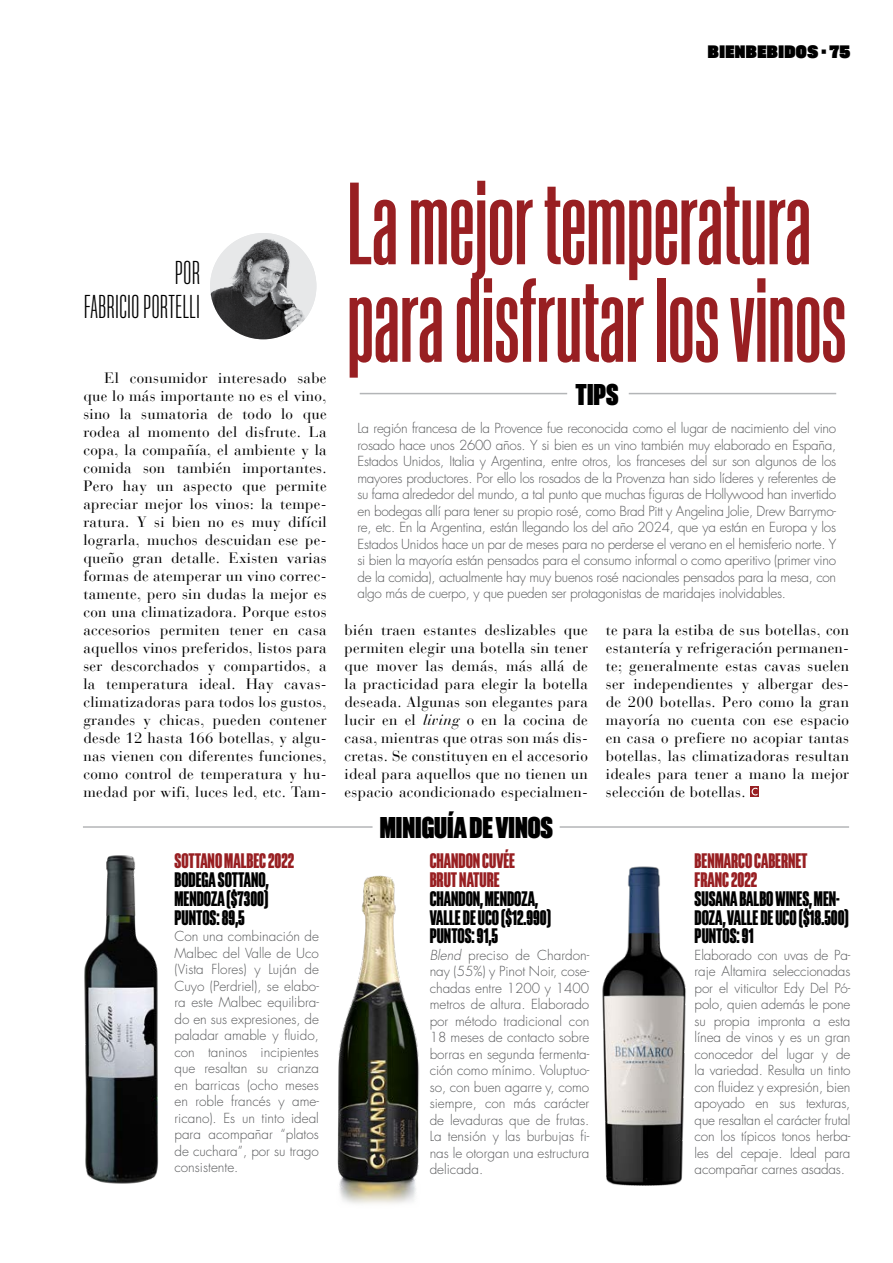
<style>
.page{position:relative;width:893px;height:1263px;background:#fff}
.page>*{position:absolute;margin:0;border:0;box-sizing:border-box;transform-origin:0 0}
.t1{font:116.7px/97.5px "Akkordeon Five";color:#981f22}
.t2{font:33px/34.5px "Akkordeon Three";letter-spacing:.02em;color:#000;text-align:right}
.t3{font:30px "Akkordeon Ten";color:#000}
.t4{font:21px/18.8px "Akkordeon Eight";color:#000}
.t5{font:21px/18.8px "Akkordeon Eight";color:#981f22}
.t6{font:18px "Akkordeon Fourteen";letter-spacing:.025em;color:#000}
.t7{font:15px/18px "Bauer Bodoni LT";letter-spacing:.02em;color:#000;text-align:justify}
.t8{font:300 13.5px/16.5px "Futura Std";color:#58595b;text-align:justify}
.s1{font-style:italic}
</style>
<div class="page">
<svg style="left:750px;top:786px;width:9px;height:11px"></svg>
<svg style="left:752px;top:788px;width:5px;height:7px"></svg>
<img style="left:210px;top:233px;width:106px;height:106px;border-radius:53px">
<hr style="left:83px;top:826px;width:290px;height:2px;background:#939598">
<hr style="left:560px;top:826px;width:289px;height:2px;background:#939598">
<hr style="left:629px;top:393px;width:207px;height:1px;background:#939598">
<hr style="left:360px;top:393px;width:207px;height:1px;background:#939598">
<img style="left:84px;top:855px;width:75px;height:329px">
<img style="left:337px;top:875px;width:83px;height:329px">
<img style="left:602px;top:866px;width:84px;height:320px">
<h3 class="t6" style="left:708px;top:41px;width:144px">BIENBEBIDOS • 75</h3>
<h2 class="t2" style="left:84px;top:255px;width:117px">POR<br>FABRICIO PORTELLI</h2>
<p class="t7" style="left:83px;top:369px;width:245px;text-indent:21px">El consumidor interesado sabe que lo más importante no es el vino, sino la sumatoria de todo lo que rodea al momento del disfrute. La copa, la compañía, el ambiente y la comida son también importantes.<br>Pero hay un aspecto que permite apreciar mejor los vinos: la tempe&shy;ratura. Y si bien no es muy difícil lograrla, muchos descuidan ese pe&shy;queño gran detalle. Existen varias formas de atemperar un vino correc&shy;tamente, pero sin dudas la mejor es con una climatizadora. Porque estos accesorios permiten tener en casa aquellos vinos preferidos, listos para ser descorchados y compartidos, a la temperatura ideal. Hay cavas&shy;climatizadoras para todos los gustos, grandes y chicas, pueden contener desde 12 hasta 166 botellas, y algu&shy;nas vienen con diferentes funciones, como control de temperatura y hu&shy;medad por wifi, luces led, etc. Tam-</p>
<h3 class="t5" style="left:174px;top:851px;width:121px">SOTTANO MALBEC 2022</h3>
<h3 class="t4" style="left:174px;top:870px;width:96px;text-align:justify">BODEGA SOTTANO, MENDOZA ($7300)<br>PUNTOS: 89,5</h3>
<p class="t8" style="left:174px;top:928px;width:146px">Con una combinación de Malbec del Valle de Uco (Vista Flores) y Luján de Cuyo (Perdriel), se elabo&shy;ra este Malbec equilibra&shy;do en sus expresiones, de paladar amable y fluido, con taninos incipientes que resaltan su crianza en barricas (ocho meses en roble francés y ame&shy;ricano). Es un tinto ideal para acompañar “platos de cuchara”, por su trago consistente.</p>
<h1 class="t1" style="left:347px;top:175px;width:501px">La mejor temperatura para disfrutar los vinos</h1>
<h3 class="t3" style="left:576px;top:377px;width:44px">TIPS</h3>
<p class="t8" style="left:357px;top:421px;width:480px">La región francesa de la Provence fue reconocida como el lugar de nacimiento del vino rosado hace unos 2600 años. Y si bien es un vino también muy elaborado en España, Estados Unidos, Italia y Argentina, entre otros, los franceses del sur son algunos de los mayores productores. Por ello los rosados de la Provenza han sido líderes y referentes de su fama alrededor del mundo, a tal punto que muchas figuras de Hollywood han invertido en bodegas allí para tener su propio rosé, como Brad Pitt y Angelina Jolie, Drew Barrymo&shy;re, etc. En la Argentina, están llegando los del año 2024, que ya están en Europa y los Estados Unidos hace un par de meses para no perderse el verano en el hemisferio norte. Y si bien la mayoría están pensados para el consumo informal o como aperitivo (primer vino de la comida), actualmente hay muy buenos rosé nacionales pensados para la mesa, con algo más de cuerpo, y que pueden ser protagonistas de maridajes inolvidables.</p>
<p class="t7" style="left:345px;top:621px;width:245px">bién traen estantes deslizables que permiten elegir una botella sin tener que mover las demás, más allá de la practicidad para elegir la botella deseada. Algunas son elegantes para lucir en el <span class="s1">living</span> o en la cocina de casa, mientras que otras son más dis&shy;cretas. Se constituyen en el accesorio ideal para aquellos que no tienen un espacio acondicionado especialmen-</p>
<p class="t7" style="left:606px;top:621px;width:245px">te para la estiba de sus botellas, con estantería y refrigeración permanen&shy;te; generalmente estas cavas suelen ser independientes y albergar des&shy;de 200 botellas. Pero como la gran mayoría no cuenta con ese espacio en casa o prefiere no acopiar tantas botellas, las climatizadoras resultan ideales para tener a mano la mejor selección de botellas.</p>
<h3 class="t3" style="left:380px;top:811px;width:175px">MINIGUÍA DE VINOS</h3>
<h3 class="t5" style="left:430px;top:851px;width:87px">CHANDON CUVÉE<br>BRUT NATURE</h3>
<h3 class="t4" style="left:430px;top:889px;width:123px">CHANDON, MENDOZA,<br>VALLE DE UCO ($12.990)<br>PUNTOS: 91,5</h3>
<p class="t8" style="left:430px;top:947px;width:161px"><span class="s1">Blend</span> preciso de Chardon&shy;nay (55%) y Pinot Noir, cose&shy;chadas entre 1200 y 1400 metros de altura. Elaborado por método tradicional con 18 meses de contacto sobre borras en segunda fermenta&shy;ción como mínimo. Voluptuo&shy;so, con buen agarre y, como siempre, con más carácter de levaduras que de frutas.<br>La tensión y las burbujas fi&shy;nas le otorgan una estructura delicada.</p>
<h3 class="t5" style="left:695px;top:851px;width:114px">BENMARCO CABERNET<br>FRANC 2022</h3>
<h3 class="t4" style="left:695px;top:889px;width:156px">SUSANA BALBO WINES, MEN-<br>DOZA, VALLE DE UCO ($18.500)<br>PUNTOS: 91</h3>
<p class="t8" style="left:695px;top:947px;width:157px">Elaborado con uvas de Pa&shy;raje Altamira seleccionadas por el viticultor Edy Del Pó&shy;polo, quien además le pone su propia impronta a esta línea de vinos y es un gran conocedor del lugar y de la variedad. Resulta un tinto con fluidez y expresión, bien apoyado en sus texturas, que resaltan el carácter frutal con los típicos tonos herba&shy;les del cepaje. Ideal para acompañar carnes asadas<span class="s1">.</span></p>
</div>
